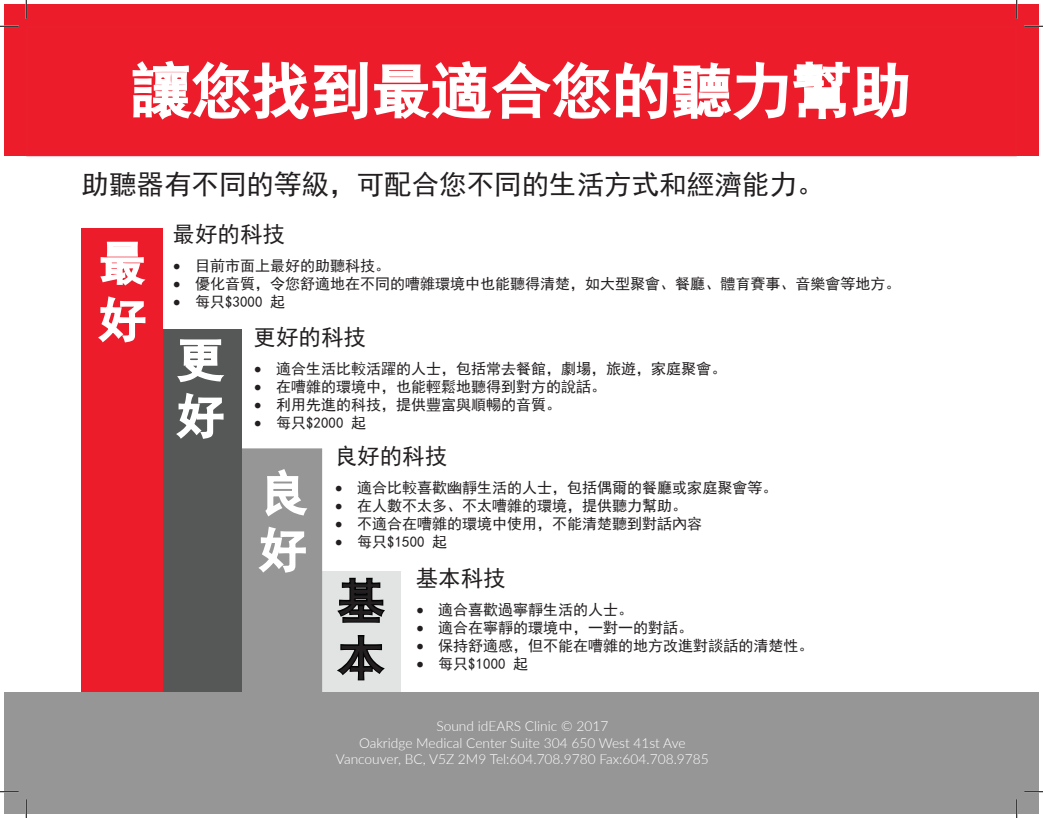
<style>
.page{position:relative;width:1043px;height:818px;background:#fff}
.page>*{position:absolute;margin:0;border:0;box-sizing:border-box;transform-origin:0 0}
.t1{font:60px "Sim Hei";color:#fff}
.t2{font:47.5px "Sim Hei";color:#fff}
.t3{font:47.5px "Sim Hei";color:#231f20}
.Title2{font:27.5px "Sim Hei";color:#231f20}
.Title2-2{font:22.5px "Sim Hei";color:#231f20}
.t4{font:15px "Sim Hei";color:#231f20}
.t5{font:300 13.75px "Lato";color:#fff}
.s1{font-family:"Lato"}
</style>
<div class="page">
<div style="left:321px;top:571px;width:80px;height:121px;background:#e2e4e3"></div>
<div style="left:241px;top:448px;width:81px;height:245px;background:#969696"></div>
<div style="left:162px;top:329px;width:80px;height:364px;background:#555857"></div>
<div style="left:81px;top:228px;width:81px;height:465px;background:#ed1c2b"></div>
<div style="left:4px;top:4px;width:1034px;height:152px;background:#ed1c2b"></div>
<div style="left:4px;top:692px;width:1034px;height:121px;background:#969696"></div>
<svg style="left:132px;top:60px;width:777px;height:60px"></svg>
<svg style="left:100px;top:241px;width:46px;height:45px"></svg>
<svg style="left:98px;top:296px;width:48px;height:47px"></svg>
<svg style="left:177px;top:339px;width:47px;height:44px"></svg>
<svg style="left:176px;top:393px;width:48px;height:46px"></svg>
<svg style="left:265px;top:469px;width:42px;height:48px"></svg>
<svg style="left:258px;top:526px;width:48px;height:47px"></svg>
<svg style="left:337px;top:577px;width:48px;height:46px"></svg>
<svg style="left:337px;top:635px;width:48px;height:46px"></svg>
<svg style="left:0;top:25px;width:19px;height:2px"></svg>
<svg style="left:1024px;top:25px;width:18px;height:2px"></svg>
<svg style="left:0;top:791px;width:19px;height:1px"></svg>
<svg style="left:1024px;top:790px;width:18px;height:2px"></svg>
<svg style="left:25px;top:0;width:2px;height:19px"></svg>
<svg style="left:25px;top:799px;width:2px;height:19px"></svg>
<svg style="left:1016px;top:0;width:1px;height:19px"></svg>
<svg style="left:1015px;top:799px;width:2px;height:19px"></svg>
<p class="t1" style="left:131px;top:60px;width:781px">讓您找到最適合您的聽力幫助</p>
<p class="Title2" style="left:81px;top:170px;width:744px">助聽器有不同的等級，可配合您不同的生活方式和經濟能力。</p>
<p class="Title2-2" style="left:172px;top:223px;width:114px">最好的科技</p>
<p class="t4" style="left:172px;top:258px;width:219px"><span class="s1">•</span> 目前市面上最好的助聽科技。</p>
<p class="t4" style="left:172px;top:276px;width:729px"><span class="s1">•</span> 優化音質，令您舒適地在不同的嘈雜環境中也能聽得清楚，如大型聚會、餐廳、體育賽事、音樂會等地方。</p>
<p class="t4" style="left:172px;top:294px;width:114px"><span class="s1">•</span> 每只$3000 起</p>
<p class="Title2-2" style="left:254px;top:325px;width:114px">更好的科技</p>
<p class="t4" style="left:254px;top:361px;width:474px"><span class="s1">•</span> 適合生活比較活躍的人士，包括常去餐館，劇場，旅遊，家庭聚會。</p>
<p class="t4" style="left:254px;top:379px;width:354px"><span class="s1">•</span> 在嘈雜的環境中，也能輕鬆地聽得到對方的說話。</p>
<p class="t4" style="left:254px;top:397px;width:309px"><span class="s1">•</span> 利用先進的科技，提供豐富與順暢的音質。</p>
<p class="t4" style="left:254px;top:415px;width:114px"><span class="s1">•</span> 每只$2000 起</p>
<p class="Title2-2" style="left:335px;top:444px;width:114px">良好的科技</p>
<p class="t4" style="left:335px;top:480px;width:444px"><span class="s1">•</span> 適合比較喜歡幽靜生活的人士，包括偶爾的餐廳或家庭聚會等。</p>
<p class="t4" style="left:335px;top:498px;width:354px"><span class="s1">•</span> 在人數不太多、不太嘈雜的環境，提供聽力幫助。</p>
<p class="t4" style="left:335px;top:516px;width:369px"><span class="s1">•</span> 不適合在嘈雜的環境中使用，不能清楚聽到對話內容</p>
<p class="t4" style="left:335px;top:534px;width:114px"><span class="s1">•</span> 每只$1500 起</p>
<p class="Title2-2" style="left:415px;top:566px;width:91px">基本科技</p>
<p class="t4" style="left:415px;top:602px;width:219px"><span class="s1">•</span> 適合喜歡過寧靜生活的人士。</p>
<p class="t4" style="left:415px;top:620px;width:279px"><span class="s1">•</span> 適合在寧靜的環境中，一對一的對話。</p>
<p class="t4" style="left:415px;top:638px;width:399px"><span class="s1">•</span> 保持舒適感，但不能在嘈雜的地方改進對談話的清楚性。</p>
<p class="t4" style="left:415px;top:656px;width:114px"><span class="s1">•</span> 每只$1000 起</p>
<p class="t2" style="left:99px;top:239px;width:49px">最</p>
<p class="t2" style="left:99px;top:296px;width:49px">好</p>
<p class="t2" style="left:177px;top:335px;width:49px">更</p>
<p class="t2" style="left:177px;top:392px;width:49px">好</p>
<p class="t2" style="left:259px;top:469px;width:49px">良</p>
<p class="t2" style="left:259px;top:526px;width:49px">好</p>
<p class="t3" style="left:337px;top:576px;width:49px">基</p>
<p class="t3" style="left:337px;top:633px;width:49px">本</p>
<p class="t5" style="left:436px;top:716px;width:173px">Sound idEARS Clinic © 2017</p>
<p class="t5" style="left:359px;top:733px;width:328px">Oakridge Medical Center Suite 304 650 West 41st Ave</p>
<p class="t5" style="left:336px;top:749px;width:374px">Vancouver, BC, V5Z 2M9 Tel:604.708.9780 Fax:604.708.9785</p>
</div>
